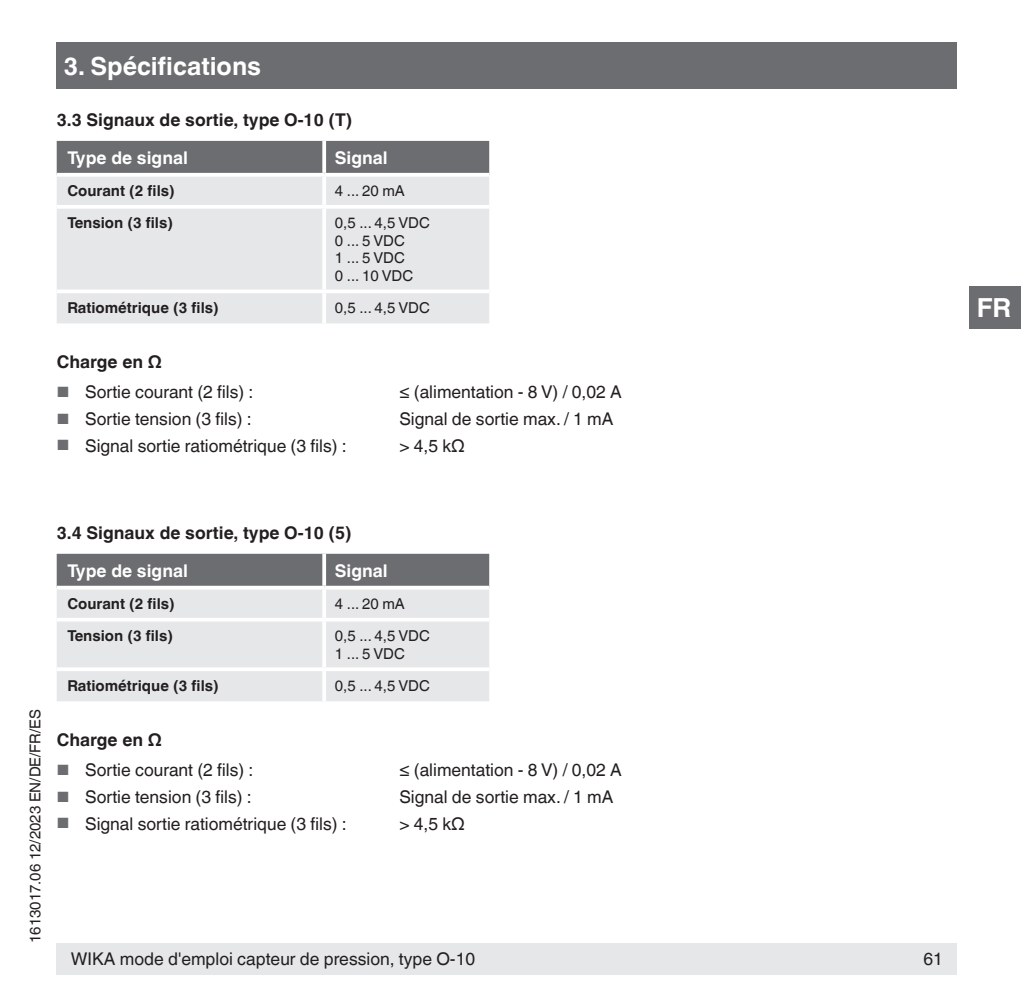
<style>
.page{position:relative;width:1021px;height:1007px;background:#fff}
.page>*{position:absolute;margin:0;border:0;box-sizing:border-box;transform-origin:0 0}
.t1{font:700 26.25px "Helvetica World";color:#fff}
.t2{font:700 25px "Helvetica World";color:#fff}
.t3{font:17.5px "Helvetica World";color:#231f20}
.t4{font:700 17.5px "Helvetica World";color:#231f20}
.t5{font:700 17.5px "Helvetica World";color:#fff}
.t6{font:15px/17.5px "Helvetica World";color:#231f20}
.t7{font:700 15px "Helvetica World";color:#231f20}
.s1{font-size:14.75px;color:#6c6d70}
</style>
<div class="page">
<div style="left:57px;top:943px;width:900px;height:31px;background:#e6e7e9"></div>
<div style="left:57px;top:43px;width:900px;height:46px;background:#6c6d70"></div>
<div style="left:969px;top:286px;width:51px;height:42px;background:#6c6d70"></div>
<div style="left:57px;top:141px;width:432px;height:32px;background:#6c6d70"></div>
<div style="left:57px;top:177px;width:432px;height:146px;background:#e6e7e9"></div>
<svg style="left:322px;top:141px;width:4px;height:32px"></svg>
<hr style="left:322px;top:177px;width:4px;height:28px;background:#fff">
<hr style="left:57px;top:205px;width:267px;height:4px;background:#fff">
<hr style="left:324px;top:205px;width:165px;height:4px;background:#fff">
<hr style="left:322px;top:209px;width:4px;height:80px;background:#fff">
<svg style="left:57px;top:289px;width:267px;height:4px"></svg>
<svg style="left:324px;top:289px;width:165px;height:4px"></svg>
<hr style="left:322px;top:293px;width:4px;height:30px;background:#fff">
<div style="left:57px;top:553px;width:432px;height:32px;background:#6c6d70"></div>
<div style="left:57px;top:589px;width:432px;height:112px;background:#e6e7e9"></div>
<svg style="left:322px;top:553px;width:4px;height:32px"></svg>
<hr style="left:322px;top:589px;width:4px;height:28px;background:#fff">
<svg style="left:57px;top:617px;width:267px;height:4px"></svg>
<svg style="left:324px;top:617px;width:165px;height:4px"></svg>
<hr style="left:322px;top:621px;width:4px;height:46px;background:#fff">
<hr style="left:57px;top:667px;width:267px;height:4px;background:#fff">
<hr style="left:324px;top:667px;width:165px;height:4px;background:#fff">
<hr style="left:322px;top:671px;width:4px;height:30px;background:#fff">
<svg style="left:57px;top:585px;width:267px;height:1px"></svg>
<svg style="left:324px;top:585px;width:165px;height:3px"></svg>
<h2 class="t2" style="left:64px;top:51px;width:199px">3. Spécifications</h2>
<p class="t4" style="left:57px;top:110px;width:297px">3.3 Signaux de sortie, type O-10 (T)</p>
<p class="t5" style="left:67px;top:148px;width:122px">Type de signal</p>
<p class="t5" style="left:335px;top:148px;width:54px">Signal</p>
<p class="t7" style="left:67px;top:182px;width:109px">Courant (2 fils)</p>
<p class="t6" style="left:335px;top:182px;width:72px">4 ... 20 mA</p>
<p class="t7" style="left:67px;top:214px;width:107px">Tension (3 fils)</p>
<p class="t6" style="left:335px;top:214px;width:97px">0,5 ... 4,5 VDC<br>0 ... 5 VDC<br>1 ... 5 VDC<br>0 ... 10 VDC</p>
<p class="t7" style="left:67px;top:299px;width:153px">Ratiométrique (3 fils)</p>
<p class="t6" style="left:335px;top:299px;width:97px">0,5 ... 4,5 VDC</p>
<p class="t4" style="left:57px;top:352px;width:107px">Charge en Ω</p>
<p class="t3" style="left:57px;top:382px;width:198px"><span class="s1">■</span> Sortie courant (2 fils) :</p>
<p class="t3" style="left:399px;top:382px;width:224px">≤ (alimentation - 8 V) / 0,02 A</p>
<p class="t3" style="left:57px;top:408px;width:196px"><span class="s1">■</span> Sortie tension (3 fils) :</p>
<p class="t3" style="left:399px;top:408px;width:216px">Signal de sortie max. / 1 mA</p>
<p class="t3" style="left:57px;top:435px;width:291px"><span class="s1">■</span> Signal sortie ratiométrique (3 fils) :</p>
<p class="t3" style="left:399px;top:435px;width:67px">&gt; 4,5 kΩ</p>
<p class="t6" style="left:27px;top:943px;width:235px;rotate:-90deg">1613017.06 12/2023 EN/DE/FR/ES</p>
<p class="t4" style="left:57px;top:522px;width:296px">3.4 Signaux de sortie, type O-10 (5)</p>
<p class="t5" style="left:67px;top:560px;width:122px">Type de signal</p>
<p class="t5" style="left:335px;top:560px;width:54px">Signal</p>
<p class="t7" style="left:67px;top:595px;width:109px">Courant (2 fils)</p>
<p class="t6" style="left:335px;top:595px;width:72px">4 ... 20 mA</p>
<p class="t7" style="left:67px;top:627px;width:107px">Tension (3 fils)</p>
<p class="t6" style="left:335px;top:627px;width:97px">0,5 ... 4,5 VDC<br>1 ... 5 VDC</p>
<p class="t7" style="left:67px;top:676px;width:153px">Ratiométrique (3 fils)</p>
<p class="t6" style="left:335px;top:676px;width:97px">0,5 ... 4,5 VDC</p>
<p class="t4" style="left:57px;top:730px;width:107px">Charge en Ω</p>
<p class="t3" style="left:57px;top:759px;width:198px"><span class="s1">■</span> Sortie courant (2 fils) :</p>
<p class="t3" style="left:399px;top:759px;width:224px">≤ (alimentation - 8 V) / 0,02 A</p>
<p class="t3" style="left:57px;top:786px;width:196px"><span class="s1">■</span> Sortie tension (3 fils) :</p>
<p class="t3" style="left:399px;top:786px;width:216px">Signal de sortie max. / 1 mA</p>
<p class="t3" style="left:57px;top:813px;width:291px"><span class="s1">■</span> Signal sortie ratiométrique (3 fils) :</p>
<p class="t3" style="left:399px;top:813px;width:67px">&gt; 4,5 kΩ</p>
<p class="t3" style="left:71px;top:948px;width:406px">WIKA mode d'emploi capteur de pression, type O-10</p>
<p class="t3" style="left:923px;top:948px;width:21px">61</p>
<h1 class="t1" style="left:976px;top:292px;width:36px">FR</h1>
</div>
